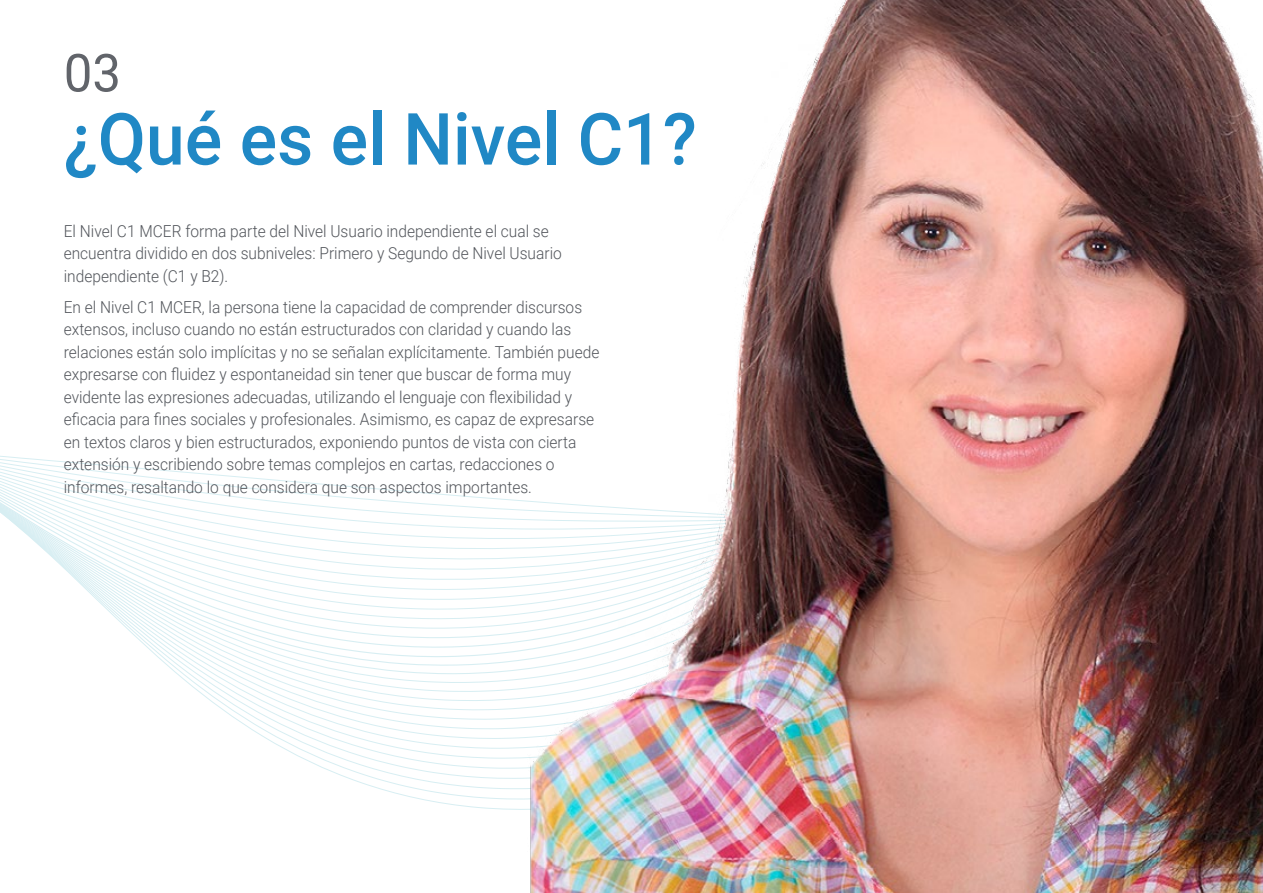
<style>
.page{position:relative;width:1263px;height:893px;background:#fff}
.page>*{position:absolute;margin:0;border:0;box-sizing:border-box;transform-origin:0 0}
.t1{font:500 72px "Roboto";color:#2088c5}
.t2{font:52.5px "Roboto";color:#61646a}
.t3{font:300 16.5px/22.5px "Roboto";color:#52555b;scale:.94 1}
</style>
<div class="page">
<svg style="left:0;top:456px;width:483px;height:353px"></svg>
<img style="left:483px;top:0;width:780px;height:893px">
<h2 class="t2" style="left:64px;top:36px;width:59px">03</h2>
<h1 class="t1" style="left:64px;top:89px;width:634px">¿Qué es el Nivel C1?</h1>
<p class="t3" style="left:64px;top:219px;width:531px">El Nivel C1 MCER forma parte del Nivel Usuario independiente el cual se encuentra dividido en dos subniveles: Primero y Segundo de Nivel Usuario independiente (C1 y B2).</p>
<p class="t3" style="left:64px;top:295px;width:571px">En el Nivel C1 MCER, la persona tiene la capacidad de comprender discursos extensos, incluso cuando no están estructurados con claridad y cuando las relaciones están solo implícitas y no se señalan explícitamente. También puede expresarse con fluidez y espontaneidad sin tener que buscar de forma muy evidente las expresiones adecuadas, utilizando el lenguaje con flexibilidad y eficacia para fines sociales y profesionales. Asimismo, es capaz de expresarse en textos claros y bien estructurados, exponiendo puntos de vista con cierta extensión y escribiendo sobre temas complejos en cartas, redacciones o informes, resaltando lo que considera que son aspectos importantes.</p>
</div>
